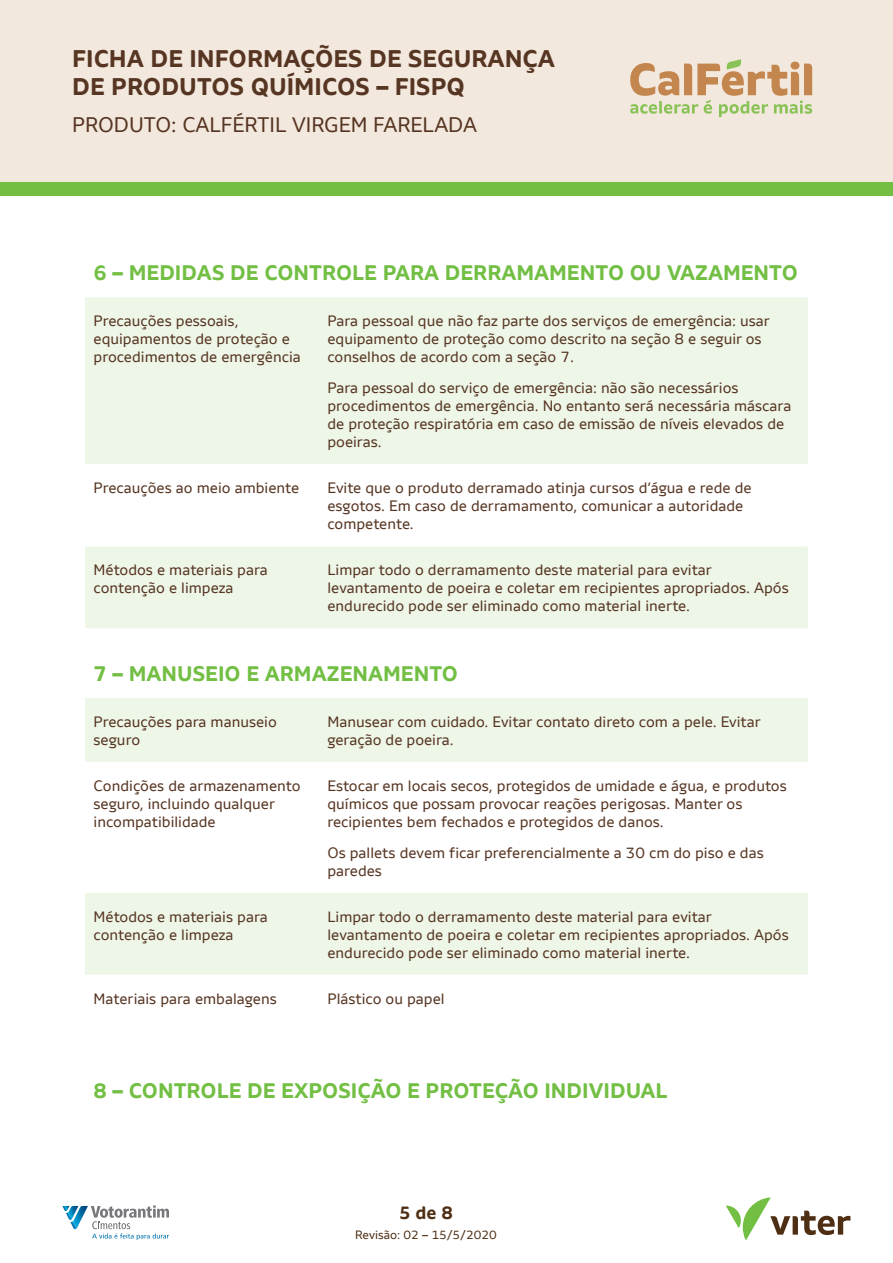
<style>
.page{position:relative;width:893px;height:1263px;background:#fff}
.page>*{position:absolute;margin:0;border:0;box-sizing:border-box;transform-origin:0 0}
.t1{font:700 24px/28.8px "Votorantim Sans";color:#563522}
.t2{font:700 21px "Votorantim Sans";color:#72bf44}
.t3{font:21px "Votorantim Sans";color:#563522}
.t4{font:700 18px "Votorantim Sans";color:#4e2f14}
.t5{font:15px/18px "Votorantim Sans";color:#563522}
.t6{font:12px "Votorantim Sans";color:#4e2f14}
</style>
<div class="page">
<svg style="left:726px;top:1197px;width:124px;height:43px"></svg>
<svg style="left:62px;top:1205px;width:107px;height:35px"></svg>
<div style="left:0;top:0;width:893px;height:184px;background:#f3e8dd"></div>
<div style="left:0;top:182px;width:893px;height:14px;background:#72bf44"></div>
<svg style="left:630px;top:59px;width:182px;height:58px"></svg>
<div style="left:85px;top:297px;width:723px;height:331px;background:#eef6e8"></div>
<svg style="left:85px;top:464px;width:723px;height:82px"></svg>
<div style="left:85px;top:698px;width:723px;height:64px;background:#eef6e8"></div>
<div style="left:85px;top:893px;width:723px;height:82px;background:#eef6e8"></div>
<h1 class="t1" style="left:72px;top:44px;width:484px">FICHA DE INFORMAÇÕES DE SEGURANÇA<br>DE PRODUTOS QUÍMICOS – FISPQ</h1>
<h2 class="t3" style="left:72px;top:113px;width:406px">PRODUTO: CALFÉRTIL VIRGEM FARELADA</h2>
<h2 class="t2" style="left:94px;top:261px;width:706px">6 – MEDIDAS DE CONTROLE PARA DERRAMAMENTO OU VAZAMENTO</h2>
<p class="t5" style="left:94px;top:312px;width:209px">Precauções pessoais, equipamentos de proteção e procedimentos de emergência</p>
<p class="t5" style="left:327px;top:312px;width:444px">Para pessoal que não faz parte dos serviços de emergência: usar equipamento de proteção como descrito na seção 8 e seguir os conselhos de acordo com a seção 7.</p>
<p class="t5" style="left:327px;top:379px;width:465px">Para pessoal do serviço de emergência: não são necessários procedimentos de emergência. No entanto será necessária máscara de proteção respiratória em caso de emissão de níveis elevados de poeiras.</p>
<p class="t5" style="left:94px;top:479px;width:207px">Precauções ao meio ambiente</p>
<p class="t5" style="left:327px;top:479px;width:426px">Evite que o produto derramado atinja cursos d’água e rede de esgotos. Em caso de derramamento, comunicar a autoridade competente.</p>
<p class="t5" style="left:94px;top:561px;width:176px">Métodos e materiais para contenção e limpeza</p>
<p class="t5" style="left:327px;top:561px;width:463px">Limpar todo o derramamento deste material para evitar levantamento de poeira e coletar em recipientes apropriados. Após endurecido pode ser eliminado como material inerte.</p>
<h2 class="t2" style="left:94px;top:661px;width:366px">7 – MANUSEIO E ARMAZENAMENTO</h2>
<p class="t5" style="left:94px;top:713px;width:185px">Precauções para manuseio seguro</p>
<p class="t5" style="left:327px;top:713px;width:435px">Manusear com cuidado. Evitar contato direto com a pele. Evitar geração de poeira.</p>
<p class="t5" style="left:94px;top:777px;width:209px">Condições de armazenamento seguro, incluindo qualquer incompatibilidade</p>
<p class="t5" style="left:327px;top:777px;width:461px">Estocar em locais secos, protegidos de umidade e água, e produtos químicos que possam provocar reações perigosas. Manter os recipientes bem fechados e protegidos de danos.</p>
<p class="t5" style="left:327px;top:843px;width:438px">Os pallets devem ficar preferencialmente a 30 cm do piso e das paredes</p>
<p class="t5" style="left:94px;top:907px;width:176px">Métodos e materiais para contenção e limpeza</p>
<p class="t5" style="left:327px;top:907px;width:463px">Limpar todo o derramamento deste material para evitar levantamento de poeira e coletar em recipientes apropriados. Após endurecido pode ser eliminado como material inerte.</p>
<p class="t5" style="left:94px;top:989px;width:185px">Materiais para embalagens</p>
<p class="t5" style="left:327px;top:989px;width:119px">Plástico ou papel</p>
<h2 class="t2" style="left:94px;top:1078px;width:575px">8 – CONTROLE DE EXPOSIÇÃO E PROTEÇÃO INDIVIDUAL</h2>
<p class="t4" style="left:399px;top:1201px;width:55px">5 de 8</p>
<p class="t6" style="left:355px;top:1228px;width:143px">Revisão: 02 – 15/5/2020</p>
</div>
